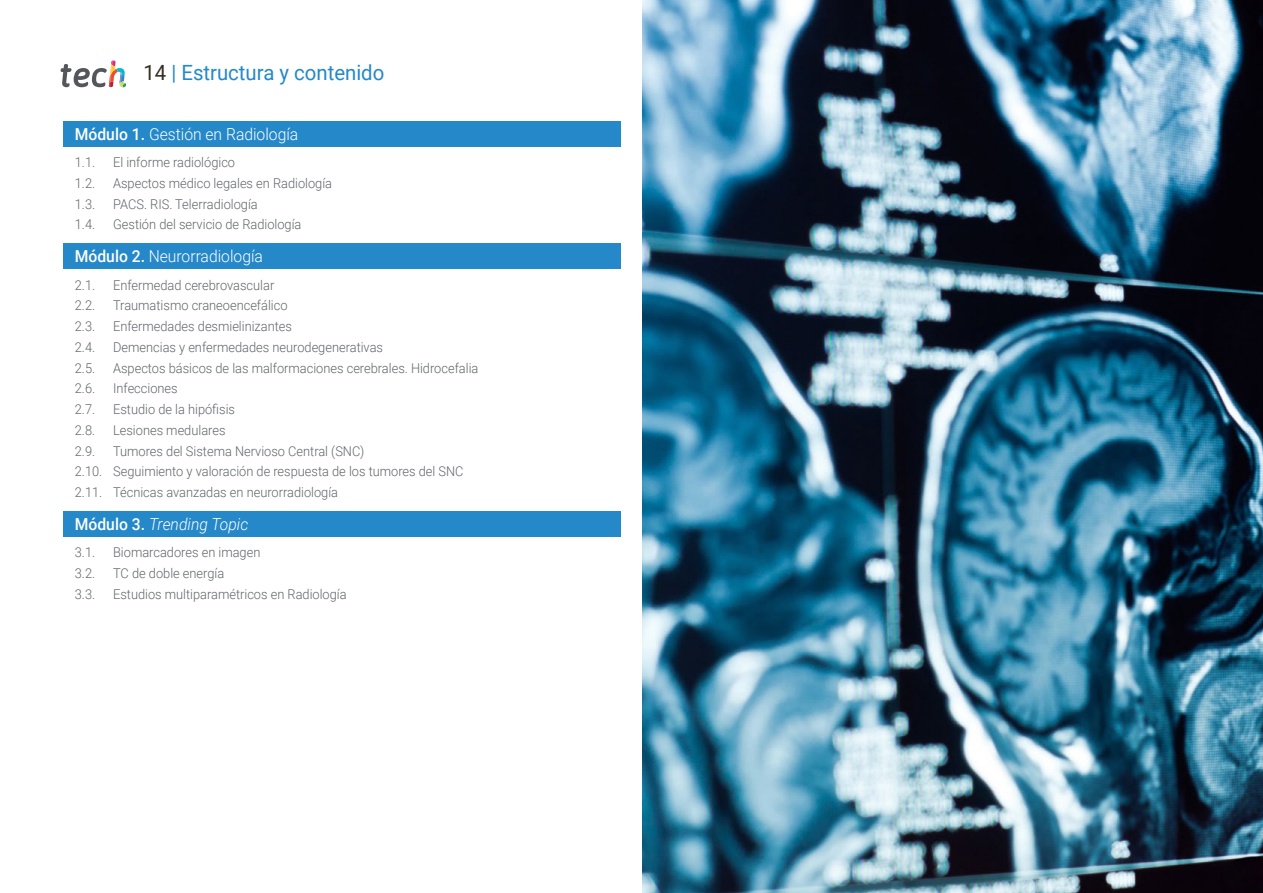
<style>
.page{position:relative;width:1263px;height:893px;background:#fff}
.page>*{position:absolute;margin:0;border:0;box-sizing:border-box;transform-origin:0 0}
.t1{font:21px "Roboto";color:#2488c9}
.t2{font:300 16.5px "Roboto";color:#fff;scale:.95 1}
.t3{font:italic 300 16.5px "Roboto";color:#fff;scale:.95 1}
.t4{font:300 13.5px/20.7px "Roboto";color:#61646a;scale:.95 1}
.s1{color:#312e20}
.s2{font-weight:500}
.s3{font-weight:500;font-style:normal}
</style>
<div class="page">
<div style="left:64px;top:121px;width:557px;height:25px;background:#2488c9"></div>
<div style="left:64px;top:244px;width:557px;height:25px;background:#2488c9"></div>
<div style="left:64px;top:511px;width:557px;height:25px;background:#2488c9"></div>
<img style="left:642px;top:0;width:621px;height:893px">
<svg style="left:61px;top:61px;width:65px;height:27px"></svg>
<h1 class="t1" style="left:144px;top:57px;width:242px"><span class="s1">14</span> | Estructura y contenido</h1>
<p class="t2" style="left:75px;top:123px;width:237px"><span class="s2">Módulo 1.</span> Gestión en Radiología</p>
<p class="t4" style="left:75px;top:151px;width:23px">1.1.</p>
<p class="t4" style="left:113px;top:151px;width:130px">El informe radiológico</p>
<p class="t4" style="left:75px;top:172px;width:23px">1.2.</p>
<p class="t4" style="left:113px;top:172px;width:232px">Aspectos médico legales en Radiología</p>
<p class="t4" style="left:75px;top:193px;width:23px">1.3.</p>
<p class="t4" style="left:113px;top:193px;width:154px">PACS. RIS. Telerradiología</p>
<p class="t4" style="left:75px;top:214px;width:23px">1.4.</p>
<p class="t4" style="left:113px;top:214px;width:200px">Gestión del servicio de Radiología</p>
<p class="t2" style="left:75px;top:245px;width:199px"><span class="s2">Módulo 2.</span> Neurorradiología</p>
<p class="t4" style="left:75px;top:274px;width:23px">2.1.</p>
<p class="t4" style="left:113px;top:274px;width:171px">Enfermedad cerebrovascular</p>
<p class="t4" style="left:75px;top:295px;width:23px">2.2.</p>
<p class="t4" style="left:113px;top:295px;width:185px">Traumatismo craneoencefálico</p>
<p class="t4" style="left:75px;top:315px;width:23px">2.3.</p>
<p class="t4" style="left:113px;top:315px;width:190px">Enfermedades desmielinizantes</p>
<p class="t4" style="left:75px;top:336px;width:23px">2.4.</p>
<p class="t4" style="left:113px;top:336px;width:286px">Demencias y enfermedades neurodegenerativas</p>
<p class="t4" style="left:75px;top:357px;width:23px">2.5.</p>
<p class="t4" style="left:113px;top:357px;width:386px">Aspectos básicos de las malformaciones cerebrales. Hidrocefalia</p>
<p class="t4" style="left:75px;top:378px;width:23px">2.6.</p>
<p class="t4" style="left:113px;top:378px;width:70px">Infecciones</p>
<p class="t4" style="left:75px;top:398px;width:23px">2.7.</p>
<p class="t4" style="left:113px;top:398px;width:130px">Estudio de la hipófisis</p>
<p class="t4" style="left:75px;top:419px;width:23px">2.8.</p>
<p class="t4" style="left:113px;top:419px;width:120px">Lesiones medulares</p>
<p class="t4" style="left:75px;top:440px;width:23px">2.9.</p>
<p class="t4" style="left:75px;top:440px;width:411px;text-indent:38px">Tumores del Sistema Nervioso Central (SNC)<br>2.10. Seguimiento y valoración de respuesta de los tumores del SNC<br>2.11. Técnicas avanzadas en neurorradiología</p>
<p class="t3" style="left:75px;top:513px;width:184px"><span class="s3">Módulo 3.</span> Trending Topic</p>
<p class="t4" style="left:75px;top:542px;width:23px">3.1.</p>
<p class="t4" style="left:113px;top:542px;width:157px">Biomarcadores en imagen</p>
<p class="t4" style="left:75px;top:562px;width:23px">3.2.</p>
<p class="t4" style="left:113px;top:562px;width:119px">TC de doble energía</p>
<p class="t4" style="left:75px;top:583px;width:23px">3.3.</p>
<p class="t4" style="left:113px;top:583px;width:247px">Estudios multiparamétricos en Radiología</p>
</div>
